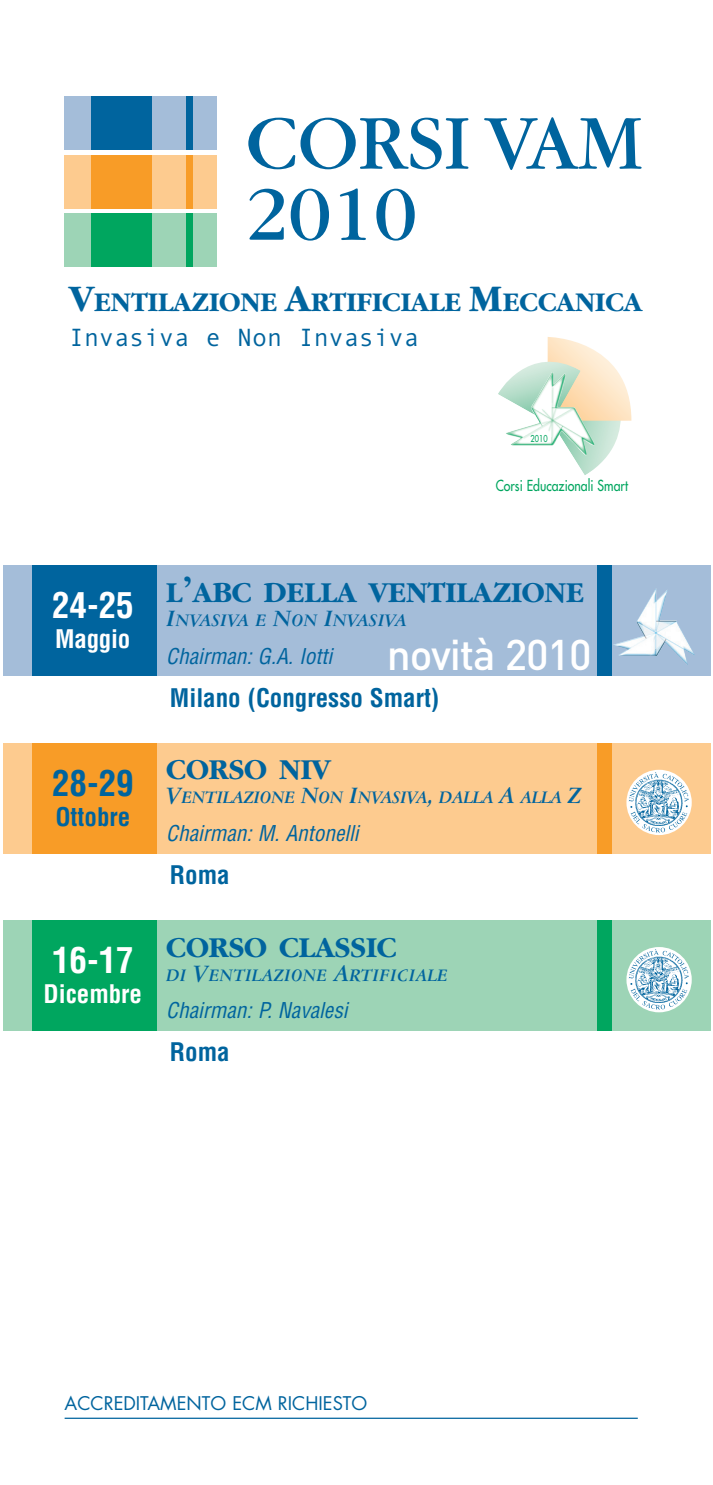
<style>
.page{position:relative;width:713px;height:1485px;background:#fff}
.page>*{position:absolute;margin:0;border:0;box-sizing:border-box;transform-origin:0 0}
.t1{font:80.75px/71.2px "Garamond";color:#00649e}
.t2{font:500 42.5px "DIN";letter-spacing:-.025em;color:#fff}
.t3{font:700 condensed 35px "Helvetica";color:#fff}
.t4{font:700 condensed 35px "Helvetica";color:#00649e}
.t5{font:700 30px "Garamond";color:#00649e}
.t6{font:700 28px "Garamond";color:#00649e}
.t7{font:700 condensed 25px "Helvetica";color:#00649e}
.t8{font:25px "Andale Mono";color:#00649e}
.t9{font:700 condensed 25px "Helvetica";color:#fff}
.t10{font:italic condensed 21.25px "Helvetica";color:#00649e}
.t11{font:italic 700 18.75px "Garamond Three";letter-spacing:-.02em;color:#00649e;scale:.95 1}
.t12{font:italic 700 18.75px "Garamond Three";color:#00649e;scale:.94 1}
.t13{font:italic 700 18.75px "Garamond Three";letter-spacing:-.02em;color:#00649e}
.t14{font:18.25px "Futura";color:#00649e}
.t15{font:14.75px "Futura";color:#00a65f;scale:.83 1}
.t16{font:9.25px "Futura";color:#00a65f;scale:.8 1}
.s1{font-size:39px}
.s2{font-size:40px}
.s3{font-size:25px}
</style>
<div class="page">
<div style="left:3px;top:920px;width:707px;height:110px;background:#9dd4b6"></div>
<div style="left:3px;top:742px;width:707px;height:111px;background:#fdcb8f"></div>
<div style="left:3px;top:565px;width:707px;height:111px;background:#a4bdd9"></div>
<hr style="left:65px;top:1417px;width:572px;height:1px;background:#00649e">
<div style="left:32px;top:565px;width:124px;height:111px;background:#00649e"></div>
<img style="left:618px;top:642px;width:77px;height:23px">
<svg style="left:498px;top:337px;width:134px;height:138px"></svg>
<img style="left:505px;top:372px;width:90px;height:83px">
<div style="left:597px;top:565px;width:14px;height:111px;background:#00649e"></div>
<div style="left:32px;top:742px;width:124px;height:111px;background:#f89c27"></div>
<div style="left:597px;top:742px;width:14px;height:111px;background:#f89c27"></div>
<img style="left:626px;top:769px;width:66px;height:66px">
<div style="left:32px;top:920px;width:124px;height:110px;background:#00a65f"></div>
<div style="left:597px;top:920px;width:14px;height:110px;background:#00a65f"></div>
<img style="left:626px;top:947px;width:66px;height:66px">
<div style="left:64px;top:213px;width:152px;height:54px;background:#9dd4b6"></div>
<div style="left:64px;top:155px;width:152px;height:53px;background:#fdcb8f"></div>
<div style="left:64px;top:96px;width:152px;height:54px;background:#a4bdd9"></div>
<div style="left:91px;top:96px;width:61px;height:54px;background:#00649e"></div>
<div style="left:186px;top:96px;width:7px;height:54px;background:#00649e"></div>
<div style="left:91px;top:155px;width:61px;height:53px;background:#f89c27"></div>
<div style="left:186px;top:155px;width:7px;height:53px;background:#f89c27"></div>
<div style="left:91px;top:213px;width:61px;height:54px;background:#00a65f"></div>
<div style="left:186px;top:213px;width:7px;height:54px;background:#00a65f"></div>
<h1 class="t1" style="left:245px;top:115px;width:399px">CORSI VAM<br>2010</h1>
<h3 class="t6" style="left:69px;top:291px;width:574px"><span class="s1">V</span>ENTILAZIONE <span class="s1">A</span>RTIFICIALE <span class="s1">M</span>ECCANICA</h3>
<p class="t8" style="left:69px;top:323px;width:351px">Invasiva e Non Invasiva</p>
<p class="t16" style="left:530px;top:433px;width:23px">2010</p>
<p class="t15" style="left:496px;top:478px;width:161px">Corsi Educazionali Smart</p>
<h3 class="t3" style="left:52px;top:592px;width:83px">24-25</h3>
<p class="t9" style="left:55px;top:629px;width:77px">Maggio</p>
<h3 class="t4" style="left:52px;top:769px;width:83px">28-29</h3>
<p class="t7" style="left:55px;top:806px;width:76px">Ottobre</p>
<h3 class="t3" style="left:52px;top:946px;width:83px">16-17</h3>
<p class="t9" style="left:44px;top:984px;width:100px">Dicembre</p>
<h3 class="t5" style="left:166px;top:581px;width:419px">L<span class="s2">’</span>ABC DELLA VENTILAZIONE</h3>
<p class="t13" style="left:166px;top:613px;width:242px"><span class="s3">I</span>NVASIVA E <span class="s3">N</span>ON <span class="s3">I</span>NVASIVA</p>
<p class="t10" style="left:166px;top:648px;width:171px">Chairman: G.A. Iotti</p>
<h2 class="t2" style="left:387px;top:639px;width:206px">novità 2010</h2>
<p class="t7" style="left:170px;top:688px;width:271px">Milano (Congresso Smart)</p>
<h3 class="t5" style="left:166px;top:758px;width:166px">CORSO NIV</h3>
<p class="t11" style="left:166px;top:790px;width:439px"><span class="s3">V</span>ENTILAZIONE <span class="s3">N</span>ON <span class="s3">I</span>NVASIVA<span class="s3">,</span> DALLA <span class="s3">A</span> ALLA <span class="s3">Z</span></p>
<p class="t10" style="left:166px;top:825px;width:198px">Chairman: M. Antonelli</p>
<p class="t7" style="left:170px;top:865px;width:61px">Roma</p>
<h3 class="t5" style="left:166px;top:935px;width:232px">CORSO CLASSIC</h3>
<p class="t12" style="left:166px;top:968px;width:301px">DI <span class="s3">V</span>ENTILAZIONE <span class="s3">A</span>RTIFICIALE</p>
<p class="t10" style="left:166px;top:1002px;width:187px">Chairman: P. Navalesi</p>
<p class="t7" style="left:170px;top:1042px;width:61px">Roma</p>
<p class="t14" style="left:65px;top:1394px;width:304px">ACCREDITAMENTO ECM RICHIESTO</p>
</div>
